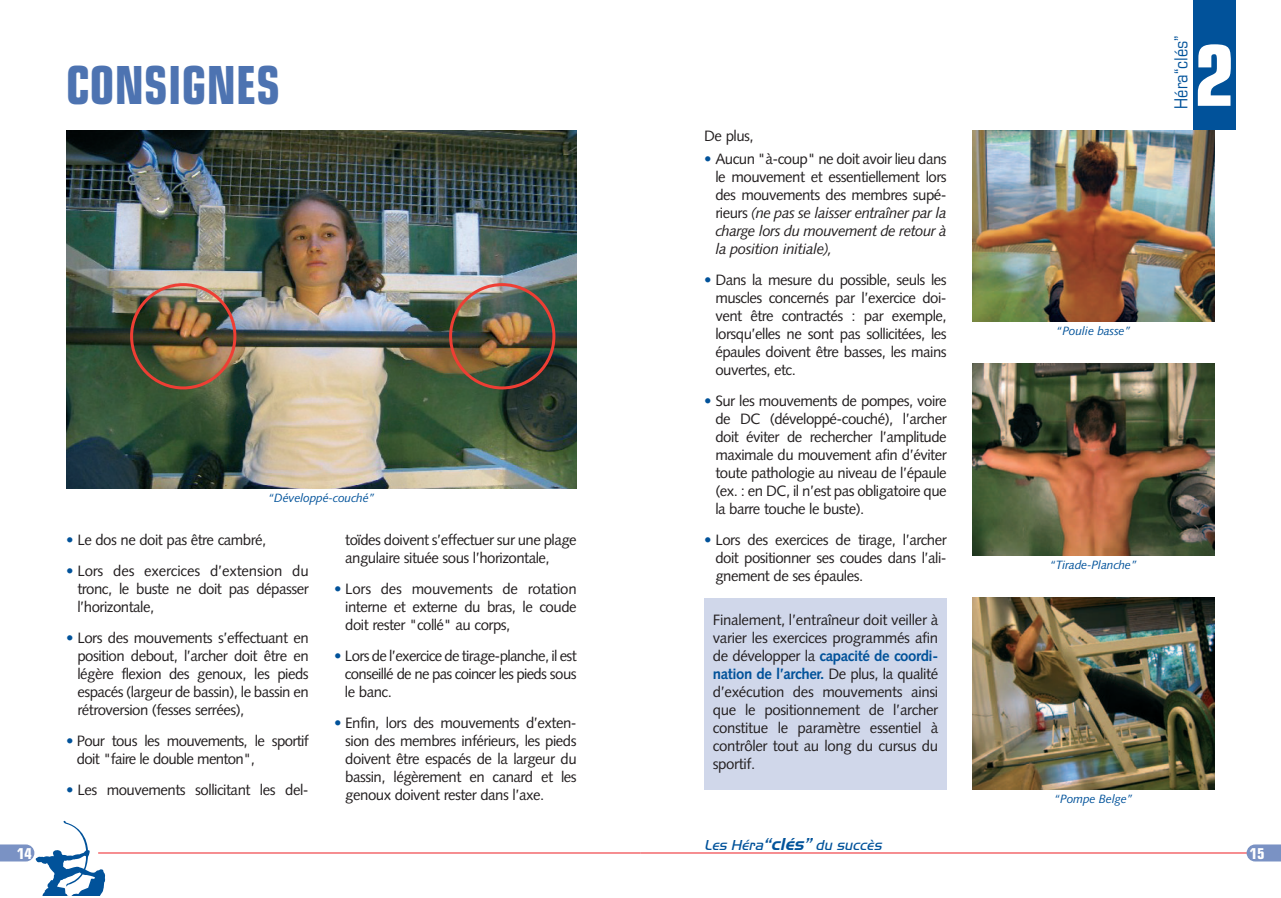
<style>
.page{position:relative;width:1281px;height:898px;background:#fff}
.page>*{position:absolute;margin:0;border:0;box-sizing:border-box;transform-origin:0 0}
.t1{font:700 condensed 84px "Eurostile";color:#fff}
.t2{font:700 condensed 52.5px "Eurostile";color:#4d73b1;scale:.9 1}
.t3{font:condensed 18px "Eurostile";color:#01529a}
.t4{font:15px/18px "Syntax";letter-spacing:-.035em;color:#231f20;text-align:justify}
.t5{font:italic 300 15px "Handel Gothic EF";color:#01529a}
.t6{font:700 condensed 15px "Eurostile";color:#fff}
.t7{font:italic 12px "Syntax";letter-spacing:-.015em;color:#01529a}
.s1{color:#01529a}
.s2{font-style:italic}
.s3{font-weight:700;color:#01529a}
.s4{font-weight:700;font-size:18px}
</style>
<div class="page">
<img style="left:0;top:0;width:1281px;height:896px">
<h2 class="t2" style="left:66px;top:66px;width:239px">CONSIGNES</h2>
<p class="t6" style="left:17px;top:848px;width:17px">14</p>
<p class="t7" style="left:268px;top:493px;width:109px">“Développé-couché”</p>
<p class="t4" style="left:66px;top:532px;width:202px"><span class="s1">•</span> Le dos ne doit pas être cambré,</p>
<p class="t4" style="left:77px;top:563px;width:233px;text-indent:-11px"><span class="s1">•</span> Lors des exercices d’extension du tronc, le buste ne doit pas dépasser l’horizontale,</p>
<p class="t4" style="left:77px;top:630px;width:233px;text-indent:-11px"><span class="s1">•</span> Lors des mouvements s’effectuant en position debout, l’archer doit être en légère flexion des genoux, les pieds espacés (largeur de bassin), le bassin en rétroversion (fesses serrées),</p>
<p class="t4" style="left:77px;top:733px;width:233px;text-indent:-11px"><span class="s1">•</span> Pour tous les mouvements, le sportif doit "faire le double menton",</p>
<p class="t4" style="left:66px;top:782px;width:244px"><span class="s1">•</span> Les mouvements sollicitant les del-</p>
<p class="t4" style="left:345px;top:532px;width:233px">toïdes doivent s’effectuer sur une plage angulaire située sous l’horizontale,</p>
<p class="t4" style="left:345px;top:581px;width:233px;text-indent:-11px"><span class="s1">•</span> Lors des mouvements de rotation interne et externe du bras, le coude doit rester "collé" au corps,</p>
<p class="t4" style="left:345px;top:648px;width:233px;text-indent:-11px"><span class="s1">•</span> Lors de l’exercice de tirage-planche, il est conseillé de ne pas coincer les pieds sous le banc.</p>
<p class="t4" style="left:345px;top:715px;width:233px;text-indent:-11px"><span class="s1">•</span> Enfin, lors des mouvements d’exten&shy;sion des membres inférieurs, les pieds doivent être espacés de la largeur du bassin, légèrement en canard et les genoux doivent rester dans l’axe.</p>
<p class="t4" style="left:704px;top:129px;width:51px">De plus,</p>
<p class="t4" style="left:715px;top:151px;width:233px;text-indent:-11px"><span class="s1">•</span> Aucun "à-coup" ne doit avoir lieu dans le mouvement et essentiellement lors des mouvements des membres supé&shy;rieurs <span class="s2">(ne pas se laisser entraîner par la charge lors du mouvement de retour à la position initiale),</span></p>
<p class="t4" style="left:715px;top:272px;width:233px;text-indent:-11px"><span class="s1">•</span> Dans la mesure du possible, seuls les muscles concernés par l’exercice doi&shy;vent être contractés : par exemple, lorsqu’elles ne sont pas sollicitées, les épaules doivent être basses, les mains ouvertes, etc.</p>
<p class="t4" style="left:715px;top:393px;width:233px;text-indent:-11px"><span class="s1">•</span> Sur les mouvements de pompes, voire de DC (développé-couché), l’archer doit éviter de rechercher l’amplitude maximale du mouvement afin d’éviter toute pathologie au niveau de l’épaule (ex. : en DC, il n’est pas obligatoire que la barre touche le buste).</p>
<p class="t4" style="left:715px;top:532px;width:233px;text-indent:-11px"><span class="s1">•</span> Lors des exercices de tirage, l’archer doit positionner ses coudes dans l’ali&shy;gnement de ses épaules.</p>
<p class="t4" style="left:713px;top:612px;width:227px">Finalement, l’entraîneur doit veiller à varier les exercices programmés afin de développer la <span class="s3">capacité de coordi&shy;nation de l’archer.</span> De plus, la qualité d’exécution des mouvements ainsi que le positionnement de l’archer constitue le paramètre essentiel à contrôler tout au long du cursus du sportif.</p>
<p class="t5" style="left:704px;top:840px;width:181px">Les Héra<span class="s4">“clés”</span> du succès</p>
<p class="t3" style="left:1174px;top:109px;width:75px;rotate:-90deg">Héra“clés”</p>
<h1 class="t1" style="left:1193px;top:45px;width:43px">2</h1>
<p class="t7" style="left:1056px;top:326px;width:77px">“Poulie basse”</p>
<p class="t7" style="left:1049px;top:560px;width:89px">“Tirade-Planche”</p>
<p class="t7" style="left:1053px;top:794px;width:81px">“Pompe Belge”</p>
<p class="t6" style="left:1249px;top:848px;width:16px">15</p>
</div>
